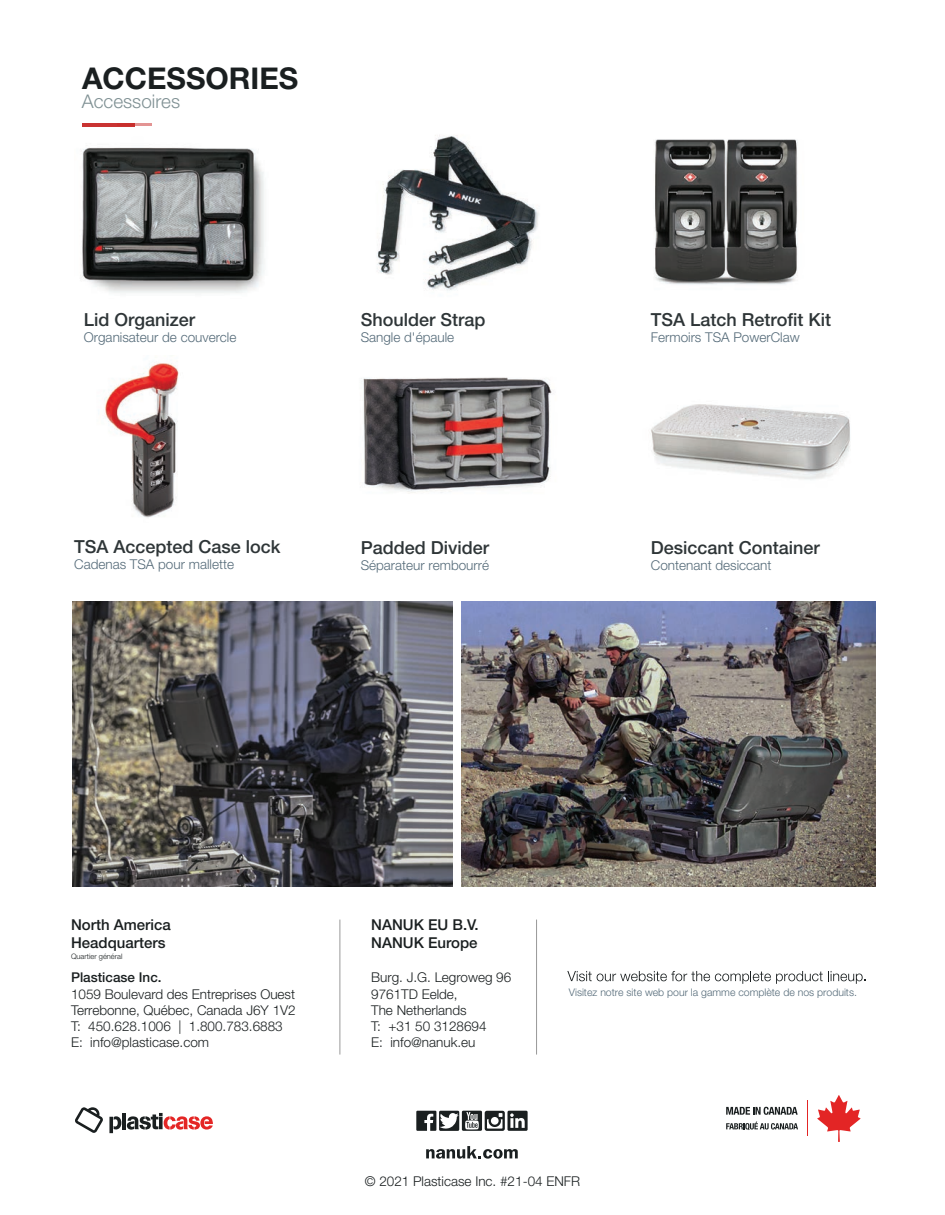
<style>
.page{position:relative;width:945px;height:1215px;background:#fff}
.page>*{position:absolute;margin:0;border:0;box-sizing:border-box;transform-origin:0 0}
.t1{font:700 30px "Helvetica Neue LT Std";color:#1a1f20}
.t2{font:300 18.9px "Helvetica Neue LT Std";color:#809194}
.t3{font:500 18px "Helvetica Neue LT Std";color:#2e3537}
.t4{font:500 15px/18px "Helvetica Neue LT Std";color:#1a1f20}
.t5{font:300 13.5px/16.2px "Helvetica Neue LT Std";color:#1a1f20}
.t6{font:300 13.5px "Helvetica Neue LT Std";color:#546a78}
.t7{font:500 13.5px "Helvetica Neue LT Std";color:#1a1f20}
.t8{font:300 10.5px "Helvetica Neue LT Std";color:#546a78}
.t9{font:300 7.5px "Helvetica Neue LT Std";color:#1a1f20}
</style>
<div class="page">
<svg style="left:567px;top:971px;width:299px;height:13px"></svg>
<hr style="left:340px;top:920px;width:1px;height:135px;background:#999">
<hr style="left:536px;top:920px;width:1px;height:135px;background:#999">
<img style="left:651px;top:404px;width:199px;height:76px">
<img style="left:81px;top:123px;width:183px;height:170px">
<img style="left:377px;top:135px;width:162px;height:156px">
<img style="left:654px;top:139px;width:144px;height:146px">
<img style="left:104px;top:363px;width:75px;height:155px">
<img style="left:363px;top:377px;width:189px;height:116px">
<hr style="left:82px;top:123px;width:52px;height:3px;background:#c72927">
<hr style="left:117px;top:124px;width:35px;height:2px;background:#c72927">
<img style="left:461px;top:601px;width:415px;height:285px">
<img style="left:72px;top:601px;width:380px;height:286px">
<svg style="left:416px;top:1111px;width:112px;height:20px"></svg>
<svg style="left:426px;top:1146px;width:92px;height:13px"></svg>
<svg style="left:109px;top:1116px;width:12px;height:17px"></svg>
<hr style="left:122px;top:1113px;width:4px;height:16px;background:#1a1f20">
<svg style="left:127px;top:1113px;width:86px;height:17px"></svg>
<svg style="left:75px;top:1107px;width:28px;height:26px"></svg>
<svg style="left:817px;top:1095px;width:44px;height:47px"></svg>
<svg style="left:726px;top:1107px;width:72px;height:8px"></svg>
<svg style="left:726px;top:1122px;width:72px;height:8px"></svg>
<hr style="left:807px;top:1101px;width:1px;height:35px;background:#e32525">
<h1 class="t1" style="left:82px;top:60px;width:218px">ACCESSORIES</h1>
<h2 class="t2" style="left:82px;top:89px;width:100px">Accessoires</h2>
<h3 class="t3" style="left:84px;top:309px;width:113px">Lid Organizer</h3>
<p class="t6" style="left:84px;top:329px;width:154px">Organisateur de couvercle</p>
<h3 class="t3" style="left:74px;top:535px;width:208px">TSA Accepted Case lock</h3>
<p class="t6" style="left:74px;top:556px;width:161px">Cadenas TSA pour mallette</p>
<h3 class="t3" style="left:361px;top:309px;width:126px">Shoulder Strap</h3>
<p class="t6" style="left:361px;top:329px;width:95px">Sangle d'épaule</p>
<h3 class="t3" style="left:361px;top:537px;width:130px">Padded Divider</h3>
<p class="t6" style="left:361px;top:557px;width:130px">Séparateur rembourré</p>
<h3 class="t3" style="left:651px;top:309px;width:182px">TSA Latch Retrofit Kit</h3>
<p class="t6" style="left:651px;top:329px;width:150px">Fermoirs TSA PowerClaw</p>
<h3 class="t3" style="left:651px;top:537px;width:171px">Desiccant Container</h3>
<p class="t6" style="left:651px;top:557px;width:122px">Contenant desiccant</p>
<p class="t4" style="left:71px;top:916px;width:101px">North America<br>Headquarters</p>
<p class="t9" style="left:71px;top:952px;width:53px">Quartier général</p>
<p class="t7" style="left:71px;top:970px;width:92px">Plasticase Inc.</p>
<p class="t5" style="left:71px;top:985px;width:226px">1059 Boulevard des Entreprises Ouest Terrebonne, Québec, Canada J6Y 1V2<br>T: 450.628.1006 | 1.800.783.6883<br>E: info@plasticase.com</p>
<p class="t4" style="left:371px;top:916px;width:109px">NANUK EU B.V.<br>NANUK Europe</p>
<p class="t5" style="left:371px;top:969px;width:142px">Burg. J.G. Legroweg 96<br>9761TD Eelde,<br>The Netherlands<br>T: +31 50 3128694<br>E: info@nanuk.eu</p>
<p class="t8" style="left:569px;top:986px;width:290px">Visitez notre site web pour la gamme complète de nos produits.</p>
<p class="t5" style="left:365px;top:1173px;width:217px">© 2021 Plasticase Inc. #21-04 ENFR</p>
</div>
